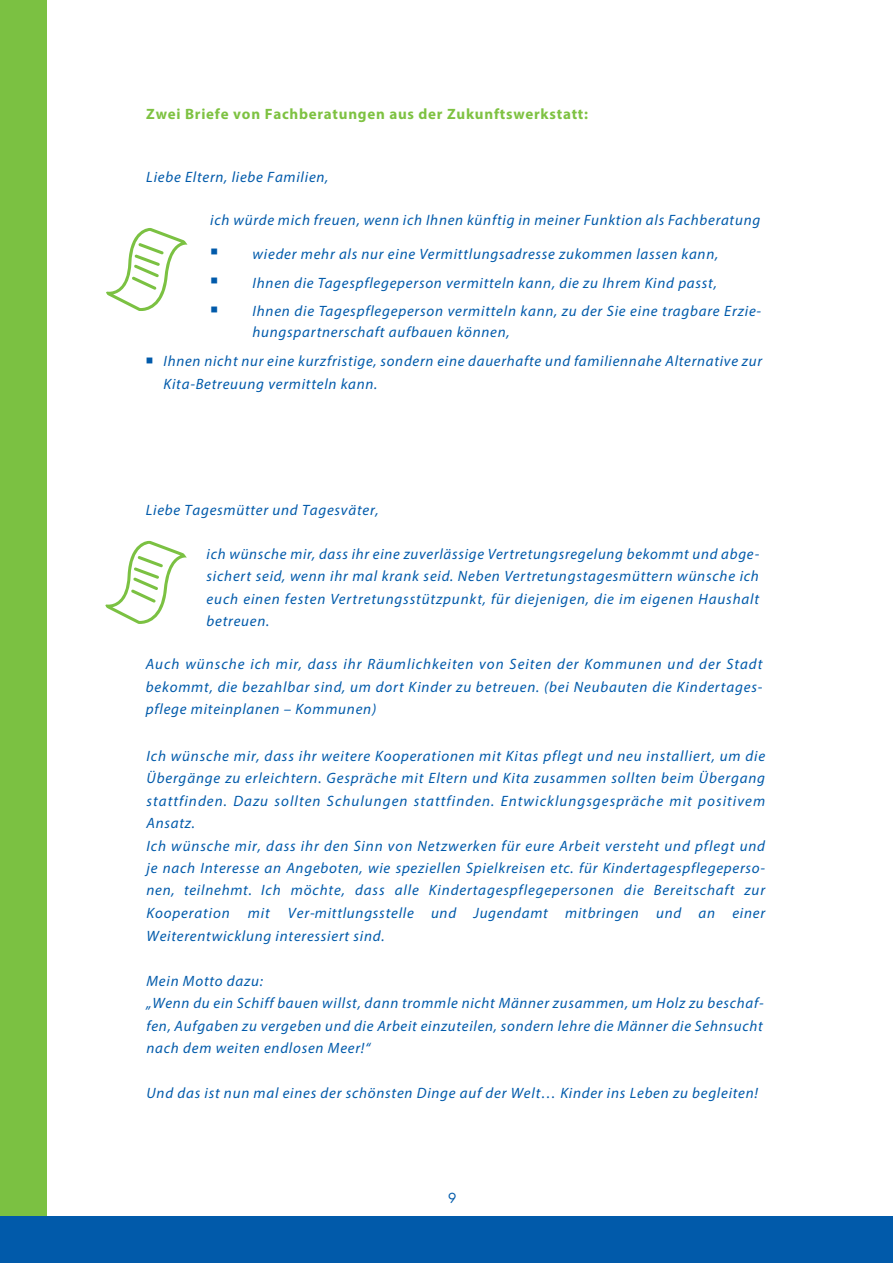
<style>
.page{position:relative;width:893px;height:1263px;background:#fff}
.page>*{position:absolute;margin:0;border:0;box-sizing:border-box;transform-origin:0 0}
.t1{font:italic 15px/22.5px "Myriad Pro";letter-spacing:.05em;color:#015aaa}
.t2{font:700 15px "Myriad Pro";letter-spacing:.05em;color:#7ec242}
.t3{font:13.5px "Futura";color:#015aaa}
</style>
<div class="page">
<svg style="left:106px;top:228px;width:82px;height:83px"></svg>
<div style="left:0;top:0;width:47px;height:1220px;background:#7bc142"></div>
<div style="left:0;top:1216px;width:893px;height:47px;background:#015aaa"></div>
<svg style="left:105px;top:541px;width:82px;height:83px"></svg>
<p class="t2" style="left:146px;top:105px;width:443px">Zwei Briefe von Fachberatungen aus der Zukunftswerkstatt:</p>
<p class="t1" style="left:146px;top:166px;width:184px">Liebe Eltern, liebe Familien,</p>
<p class="t1" style="left:210px;top:208px;width:551px">ich würde mich freuen, wenn ich Ihnen künftig in meiner Funktion als Fachberatung</p>
<p class="t1" style="left:210px;top:243px;width:509px">○ wieder mehr als nur eine Vermittlungsadresse zukommen lassen kann,</p>
<p class="t1" style="left:210px;top:271px;width:508px">○ Ihnen die Tagespflegeperson vermitteln kann, die zu Ihrem Kind passt,</p>
<p class="t1" style="left:253px;top:301px;width:510px;line-height:21px;text-indent:-42px">○ Ihnen die Tagespflegeperson vermitteln kann, zu der Sie eine tragbare Erzie&shy;hungspartnerschaft aufbauen können,</p>
<p class="t1" style="left:164px;top:349px;width:600px;line-height:23px;text-indent:-18px">○ Ihnen nicht nur eine kurzfristige, sondern eine dauerhafte und familiennahe Alternative zur<br>Kita-Betreuung vermitteln kann.</p>
<p class="t1" style="left:146px;top:499px;width:234px">Liebe Tagesmütter und Tagesväter,</p>
<p class="t1" style="left:207px;top:542px;width:554px;text-align:justify">ich wünsche mir, dass ihr eine zuverlässige Vertretungsregelung bekommt und abge&shy;sichert seid, wenn ihr mal krank seid. Neben Vertretungstagesmüttern wünsche ich euch einen festen Vertretungsstützpunkt, für diejenigen, die im eigenen Haushalt betreuen.</p>
<p class="t1" style="left:146px;top:653px;width:618px;text-align:justify">Auch wünsche ich mir, dass ihr Räumlichkeiten von Seiten der Kommunen und der Stadt bekommt, die bezahlbar sind, um dort Kinder zu betreuen. (bei Neubauten die Kindertages&shy;pflege miteinplanen – Kommunen)</p>
<p class="t1" style="left:147px;top:744px;width:620px">Ich wünsche mir, dass ihr weitere Kooperationen mit Kitas pflegt und neu installiert, um die Übergänge zu erleichtern. Gespräche mit Eltern und Kita zusammen sollten beim Übergang stattfinden. Dazu sollten Schulungen stattfinden. Entwicklungsgespräche mit positivem Ansatz.<br>Ich wünsche mir, dass ihr den Sinn von Netzwerken für eure Arbeit versteht und pflegt und je nach Interesse an Angeboten, wie speziellen Spielkreisen etc. für Kindertagespflegeperso&shy;nen, teilnehmt. Ich möchte, dass alle Kindertagespflegepersonen die Bereitschaft zur Kooperation mit Ver-mittlungsstelle und Jugendamt mitbringen und an einer Weiterentwicklung interessiert sind.</p>
<p class="t1" style="left:147px;top:969px;width:619px">Mein Motto dazu:<br>„Wenn du ein Schiff bauen willst, dann trommle nicht Männer zusammen, um Holz zu beschaf&shy;fen, Aufgaben zu vergeben und die Arbeit einzuteilen, sondern lehre die Männer die Sehnsucht nach dem weiten endlosen Meer!“</p>
<p class="t1" style="left:147px;top:1081px;width:613px">Und das ist nun mal eines der schönsten Dinge auf der Welt… Kinder ins Leben zu begleiten!</p>
<p class="t3" style="left:448px;top:1189px;width:10px">9</p>
</div>
